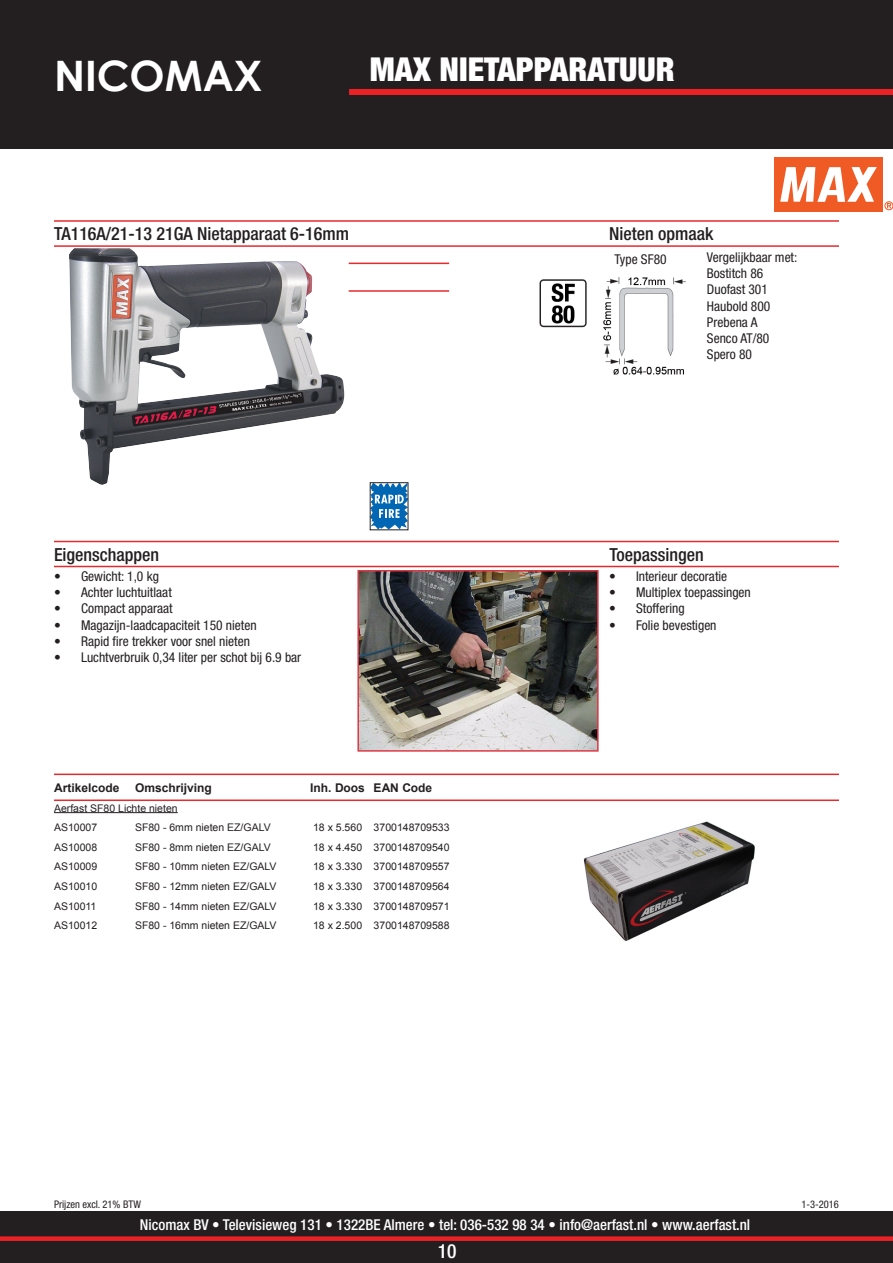
<style>
.page{position:relative;width:893px;height:1263px;background:#fff}
.page>*{position:absolute;margin:0;border:0;box-sizing:border-box;transform-origin:0 0}
.t1{font:700 42px "Century Gothic";color:#fff}
.t2{font:900 condensed 33px "Helvetica Neue";color:#fff}
.t3{font:500 condensed 19.5px "Helvetica Neue";color:#fff}
.t4{font:500 condensed 18px "Helvetica Neue";color:#231f20}
.t5{font:500 condensed 15px "Helvetica Neue";color:#fff}
.Standaard{font:condensed 13.5px "Helvetica Neue";color:#231f20}
.t6{font:700 12px "Arial";color:#231f20}
.t7{font:10.5px "Arial";color:#231f20}
.t8{font:condensed 10.5px "Helvetica Neue";color:#231f20}
</style>
<div class="page">
<div style="left:0;top:1212px;width:893px;height:51px;background:#231f20"></div>
<div style="left:0;top:1236px;width:893px;height:5px;background:#eb2125"></div>
<div style="left:0;top:0;width:893px;height:149px;background:#231f20"></div>
<div style="left:349px;top:89px;width:544px;height:6px;background:#eb2125"></div>
<div style="left:774px;top:157px;width:108px;height:54px;background:#f05a24"></div>
<svg style="left:780px;top:167px;width:97px;height:35px"></svg>
<div style="left:885px;top:202px;width:8px;height:8px;border:1px solid #f05a24;border-radius:50%"></div>
<svg style="left:887px;top:203px;width:4px;height:5px"></svg>
<hr style="left:54px;top:220px;width:785px;height:2px;background:#e72a2d">
<hr style="left:54px;top:245px;width:785px;height:2px;background:#e72a2d">
<hr style="left:54px;top:541px;width:785px;height:1px;background:#e72a2d">
<hr style="left:54px;top:566px;width:785px;height:1px;background:#e72a2d">
<hr style="left:54px;top:773px;width:785px;height:2px;background:#e72a2d">
<hr style="left:54px;top:799px;width:785px;height:2px;background:#e72a2d">
<hr style="left:349px;top:290px;width:100px;height:2px;background:#e72a2d">
<hr style="left:349px;top:263px;width:100px;height:1px;background:#e72a2d">
<img style="left:69px;top:248px;width:275px;height:237px">
<img style="left:603px;top:277px;width:83px;height:98px">
<img style="left:360px;top:573px;width:236px;height:176px">
<div style="left:357px;top:570px;width:242px;height:182px;border:2px solid #dd3844"></div>
<svg style="left:372px;top:484px;width:34px;height:44px"></svg>
<img style="left:539px;top:279px;width:48px;height:49px">
<img style="left:583px;top:821px;width:172px;height:120px">
<hr style="left:54px;top:812px;width:124px;height:1px;background:#231f20">
<h1 class="t1" style="left:54px;top:44px;width:210px">NICOMAX</h1>
<p class="t2" style="left:370px;top:49px;width:306px">MAX NIETAPPARATUUR</p>
<p class="t4" style="left:54px;top:223px;width:297px">TA116A/21-13 21GA Nietapparaat 6-16mm</p>
<p class="t4" style="left:609px;top:223px;width:106px">Nieten opmaak</p>
<p class="Standaard" style="left:614px;top:251px;width:54px">Type SF80</p>
<p class="Standaard" style="left:707px;top:249px;width:92px">Vergelijkbaar met:</p>
<p class="Standaard" style="left:707px;top:266px;width:58px">Bostitch 86</p>
<p class="Standaard" style="left:707px;top:282px;width:62px">Duofast 301</p>
<p class="Standaard" style="left:707px;top:298px;width:65px">Haubold 800</p>
<p class="Standaard" style="left:707px;top:314px;width:52px">Prebena A</p>
<p class="Standaard" style="left:707px;top:330px;width:64px">Senco AT/80</p>
<p class="Standaard" style="left:707px;top:347px;width:47px">Spero 80</p>
<h3 class="t4" style="left:54px;top:544px;width:107px">Eigenschappen</h3>
<h3 class="t4" style="left:609px;top:543px;width:96px">Toepassingen</h3>
<p class="Standaard" style="left:54px;top:568px;width:106px">• Gewicht: 1,0 kg</p>
<p class="Standaard" style="left:54px;top:585px;width:119px">• Achter luchtuitlaat</p>
<p class="Standaard" style="left:54px;top:601px;width:120px">• Compact apparaat</p>
<p class="Standaard" style="left:54px;top:617px;width:204px">• Magazijn-laadcapaciteit 150 nieten</p>
<p class="Standaard" style="left:54px;top:633px;width:197px">• Rapid fire trekker voor snel nieten</p>
<p class="Standaard" style="left:54px;top:649px;width:249px">• Luchtverbruik 0,34 liter per schot bij 6.9 bar</p>
<p class="t6" style="left:54px;top:780px;width:67px">Artikelcode</p>
<p class="t6" style="left:135px;top:780px;width:78px">Omschrijving</p>
<p class="t6" style="left:310px;top:780px;width:56px">Inh. Doos</p>
<p class="t6" style="left:374px;top:780px;width:60px">EAN Code</p>
<p class="t7" style="left:54px;top:801px;width:125px">Aerfast SF80 Lichte nieten</p>
<p class="t7" style="left:54px;top:821px;width:45px">AS10007</p>
<p class="t7" style="left:135px;top:821px;width:137px">SF80 - 6mm nieten EZ/GALV</p>
<p class="t7" style="left:313px;top:821px;width:51px">18 x 5.560</p>
<p class="t7" style="left:374px;top:821px;width:77px">3700148709533</p>
<p class="t7" style="left:54px;top:840px;width:45px">AS10008</p>
<p class="t7" style="left:135px;top:840px;width:137px">SF80 - 8mm nieten EZ/GALV</p>
<p class="t7" style="left:313px;top:840px;width:51px">18 x 4.450</p>
<p class="t7" style="left:374px;top:840px;width:77px">3700148709540</p>
<p class="t7" style="left:54px;top:860px;width:45px">AS10009</p>
<p class="t7" style="left:135px;top:860px;width:143px">SF80 - 10mm nieten EZ/GALV</p>
<p class="t7" style="left:313px;top:860px;width:51px">18 x 3.330</p>
<p class="t7" style="left:374px;top:860px;width:77px">3700148709557</p>
<p class="t7" style="left:54px;top:879px;width:45px">AS10010</p>
<p class="t7" style="left:135px;top:879px;width:143px">SF80 - 12mm nieten EZ/GALV</p>
<p class="t7" style="left:313px;top:879px;width:51px">18 x 3.330</p>
<p class="t7" style="left:374px;top:879px;width:77px">3700148709564</p>
<p class="t7" style="left:54px;top:899px;width:44px">AS10011</p>
<p class="t7" style="left:135px;top:899px;width:143px">SF80 - 14mm nieten EZ/GALV</p>
<p class="t7" style="left:313px;top:899px;width:51px">18 x 3.330</p>
<p class="t7" style="left:374px;top:899px;width:77px">3700148709571</p>
<p class="t7" style="left:54px;top:919px;width:45px">AS10012</p>
<p class="t7" style="left:135px;top:919px;width:143px">SF80 - 16mm nieten EZ/GALV</p>
<p class="t7" style="left:313px;top:919px;width:51px">18 x 2.500</p>
<p class="t7" style="left:374px;top:919px;width:77px">3700148709588</p>
<p class="Standaard" style="left:609px;top:568px;width:120px">• Interieur decoratie</p>
<p class="Standaard" style="left:609px;top:585px;width:143px">• Multiplex toepassingen</p>
<p class="Standaard" style="left:609px;top:601px;width:77px">• Stoffering</p>
<p class="Standaard" style="left:609px;top:617px;width:109px">• Folie bevestigen</p>
<p class="t8" style="left:54px;top:1198px;width:89px">Prijzen excl. 21% BTW</p>
<p class="t8" style="left:801px;top:1198px;width:39px">1-3-2016</p>
<p class="t3" style="left:438px;top:1239px;width:20px">10</p>
<h3 class="t5" style="left:140px;top:1215px;width:612px">Nicomax BV • Televisieweg 131 • 1322BE Almere • tel: 036-532 98 34 • info@aerfast.nl • www.aerfast.nl</h3>
</div>
